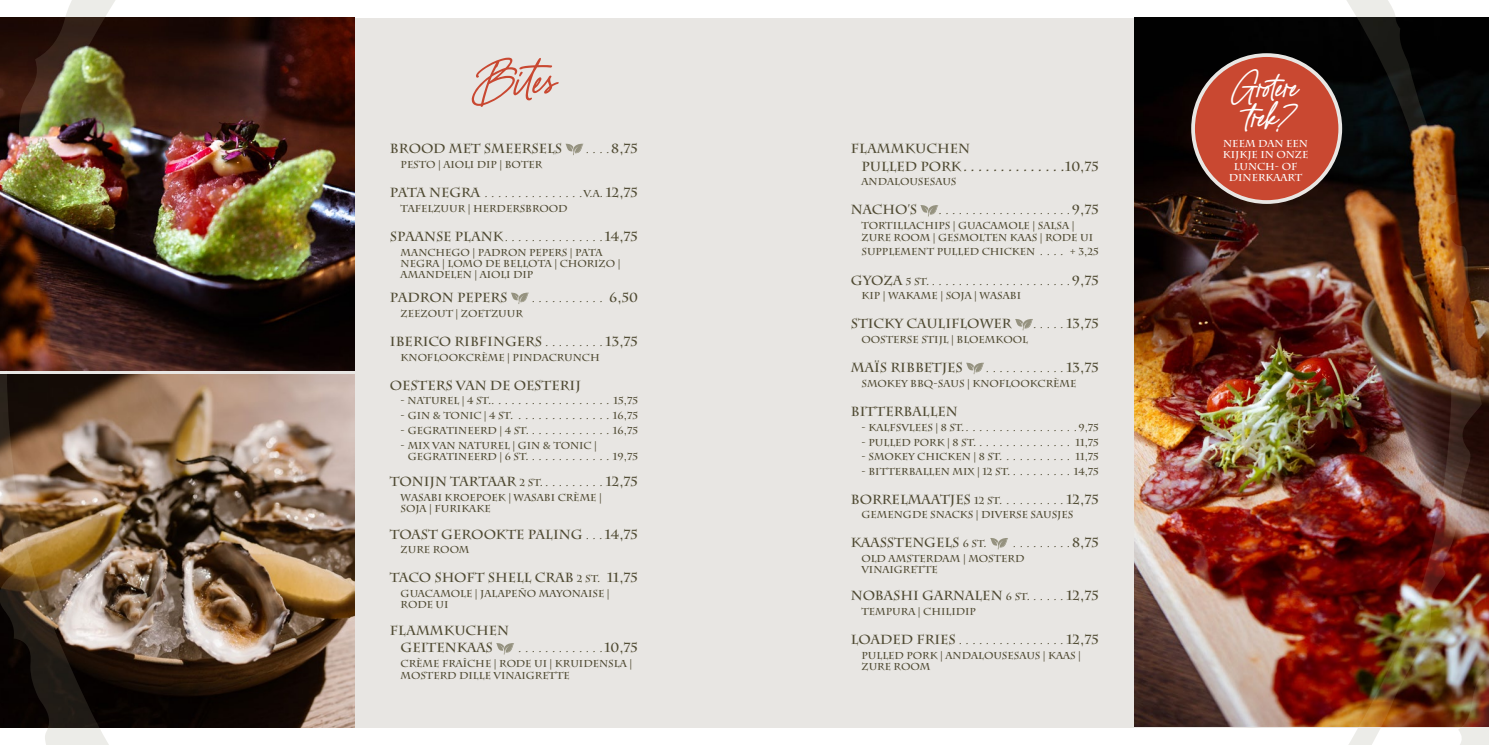
<style>
.page{position:relative;width:1489px;height:745px;background:#fff}
.page>*{position:absolute;margin:0;border:0;box-sizing:border-box;transform-origin:0 0}
.t1{font:italic 700 50px "Bourdos";color:#c94831}
.t2{font:italic 700 37.5px/30px "Bourdos";color:#fff;text-align:center}
.t3{font:700 13.12px/17.5px "Charlemagne Std";color:#4f4a32;text-align:center}
.t4{font:11.25px "Charlemagne Std";color:#4f4a32}
.t5{font:700 10px/11.2px "Charlemagne Std";color:#4f4a32}
.t6{font:700 10px/11.2px "Charlemagne Std";color:#fff;text-align:center}
.s1{font-weight:400;font-size:11.25px}
.s2{font-size:10px}
.s3{font-weight:700;font-size:13.12px}
.s4{font-weight:700;font-size:10px}
</style>
<div class="page">
<img style="left:0;top:0;width:1481px;height:744px">
<h1 class="t1" style="left:472px;top:54px;width:89px">B ites</h1>
<h3 class="t3" style="left:390px;top:140px;width:174px">BROOD MET SMEERSELS</h3>
<h3 class="t3" style="left:586px;top:140px;width:54px"><span class="s1">. . .</span> 8,75</h3>
<p class="t5" style="left:400px;top:159px;width:143px">PESTO | AIOLI DIP | BOTER</p>
<h3 class="t3" style="left:390px;top:184px;width:250px">PATA NEGRA <span class="s1">. . . . . . . . . . . . . .</span> <span class="s2">V.A.</span> 12,75</h3>
<p class="t5" style="left:400px;top:203px;width:168px">TAFELZUUR | HERDERSBROOD</p>
<h3 class="t3" style="left:390px;top:227px;width:250px">SPAANSE PLANK <span class="s1">. . . . . . . . . . . . . .</span> 14,75</h3>
<p class="t5" style="left:400px;top:246px;width:221px">MANCHEGO | PADRON PEPERS | PATA<br>NEGRA | LOMO DE BELLOTA | CHORIZO |<br>AMANDELEN | AIOLI DIP</p>
<h3 class="t3" style="left:390px;top:289px;width:119px">PADRON PEPERS</h3>
<p class="t4" style="left:532px;top:291px;width:108px">. . . . . . . . . . . <span class="s3">6,50</span></p>
<p class="t5" style="left:400px;top:308px;width:124px">ZEEZOUT | ZOETZUUR</p>
<h3 class="t3" style="left:390px;top:332px;width:250px">IBERICO RIBFINGERS <span class="s1">. . . . . . . .</span> 13,75</h3>
<p class="t5" style="left:400px;top:351px;width:200px">KNOFLOOKCRÈME | PINDACRUNCH</p>
<h3 class="t3" style="left:390px;top:376px;width:192px">OESTERS VAN DE OESTERIJ</h3>
<p class="t5" style="left:400px;top:395px;width:239px">- NATUREL | 4 ST. <span class="s1">. . . . . . . . . . . . . . . . . .</span> 15,75</p>
<p class="t5" style="left:400px;top:410px;width:239px">- GIN &amp; TONIC | 4 ST. <span class="s1">. . . . . . . . . . . . . .</span> 16,75</p>
<p class="t5" style="left:400px;top:425px;width:239px">- GEGRATINEERD | 4 ST. <span class="s1">. . . . . . . . . . . .</span> 16,75</p>
<p class="t5" style="left:407px;top:439px;width:232px;text-indent:-7px">- MIX VAN NATUREL | GIN &amp; TONIC |<br>GEGRATINEERD | 6 ST. <span class="s1">. . . . . . . . . . . .</span> 19,75</p>
<h3 class="t3" style="left:390px;top:472px;width:250px">TONIJN TARTAAR <span class="s2">2 ST.</span> <span class="s1">. . . . . . . .</span> 12,75</h3>
<p class="t5" style="left:400px;top:491px;width:203px">WASABI KROEPOEK | WASABI CRÈME |<br>SOJA | FURIKAKE</p>
<h3 class="t3" style="left:390px;top:525px;width:250px">TOAST GEROOKTE PALING <span class="s1">. .</span> 14,75</h3>
<p class="t5" style="left:400px;top:544px;width:70px">ZURE ROOM</p>
<h3 class="t3" style="left:390px;top:569px;width:250px">TACO SHOFT SHELL CRAB <span class="s2">2 ST.</span> 11,75</h3>
<p class="t5" style="left:400px;top:588px;width:211px">GUACAMOLE | JALAPEÑO MAYONAISE |<br>RODE UI</p>
<h3 class="t3" style="left:390px;top:621px;width:121px">FLAMMKUCHEN<br>GEITENKAAS</h3>
<p class="t4" style="left:518px;top:641px;width:121px">. . . . . . . . . . . . <span class="s3">10,75</span></p>
<p class="t5" style="left:400px;top:658px;width:233px">CRÈME FRAÎCHE | RODE UI | KRUIDENSLA |<br>MOSTERD DILLE VINAIGRETTE</p>
<h3 class="t3" style="left:850px;top:140px;width:121px">FLAMMKUCHEN<br>PULLED PORK..............</h3>
<h3 class="t3" style="left:1065px;top:157px;width:35px">10,75</h3>
<p class="t5" style="left:861px;top:176px;width:96px">ANDALOUSESAUS</p>
<h3 class="t3" style="left:850px;top:201px;width:68px">NACHO’S</h3>
<p class="t4" style="left:938px;top:204px;width:162px">. . . . . . . . . . . . . . . . . . . <span class="s3">9,75</span></p>
<p class="t5" style="left:861px;top:220px;width:233px">TORTILLACHIPS | GUACAMOLE | SALSA |<br>ZURE ROOM | GESMOLTEN KAAS | RODE UI</p>
<p class="t5" style="left:861px;top:246px;width:239px">SUPPLEMENT PULLED CHICKEN <span class="s1">. . . .</span> + 3,25</p>
<p class="t4" style="left:850px;top:274px;width:250px"><span class="s3">GYOZA</span> <span class="s4">5 ST.</span> . . . . . . . . . . . . . . . . . . . . <span class="s3">9,75</span></p>
<p class="t5" style="left:861px;top:290px;width:161px">KIP | WAKAME | SOJA | WASABI</p>
<h3 class="t3" style="left:850px;top:315px;width:162px">STICKY CAULIFLOWER</h3>
<h3 class="t3" style="left:1033px;top:315px;width:67px"><span class="s1">. . . .</span> 13,75</h3>
<p class="t5" style="left:861px;top:334px;width:168px">OOSTERSE STIJL | BLOEMKOOL</p>
<h3 class="t3" style="left:850px;top:359px;width:113px">MAÏS RIBBETJES</h3>
<p class="t4" style="left:985px;top:361px;width:115px">. . . . . . . . . . . <span class="s3">13,75</span></p>
<p class="t5" style="left:861px;top:378px;width:216px">SMOKEY BBQ-SAUS | KNOFLOOKCRÈME</p>
<h3 class="t3" style="left:850px;top:402px;width:108px">BITTERBALLEN</h3>
<p class="t5" style="left:861px;top:421px;width:239px">- KALFSVLEES | 8 ST. <span class="s1">. . . . . . . . . . . . . . . .</span> 9,75</p>
<p class="t5" style="left:861px;top:436px;width:239px">- PULLED PORK | 8 ST. <span class="s1">. . . . . . . . . . . . . .</span> 11,75</p>
<p class="t5" style="left:861px;top:451px;width:239px">- SMOKEY CHICKEN | 8 ST. <span class="s1">. . . . . . . . . .</span> 11,75</p>
<p class="t5" style="left:861px;top:466px;width:239px">- BITTERBALLEN MIX | 12 ST. <span class="s1">. . . . . . . . .</span> 14,75</p>
<h3 class="t3" style="left:850px;top:490px;width:250px">BORRELMAATJES <span class="s2">12 ST.</span> <span class="s1">. . . . . . . .</span> 12,75</h3>
<p class="t5" style="left:861px;top:509px;width:213px">GEMENGDE SNACKS | DIVERSE SAUSJES</p>
<h3 class="t3" style="left:850px;top:534px;width:137px">KAASSTENGELS <span class="s2">6 ST.</span></h3>
<p class="t4" style="left:1012px;top:536px;width:88px">. . . . . . . . <span class="s3">8,75</span></p>
<p class="t5" style="left:861px;top:553px;width:164px">OLD AMSTERDAM | MOSTERD<br>VINAIGRETTE</p>
<h3 class="t3" style="left:850px;top:586px;width:250px">NOBASHI GARNALEN <span class="s2">6 ST.</span> <span class="s1">. . . .</span> 12,75</h3>
<p class="t5" style="left:861px;top:605px;width:116px">TEMPURA | CHILIDIP</p>
<h3 class="t3" style="left:850px;top:630px;width:250px">LOADED FRIES <span class="s1">. . . . . . . . . . . . . . .</span> 12,75</h3>
<p class="t5" style="left:861px;top:649px;width:221px">PULLED PORK | ANDALOUSESAUS | KAAS |<br>ZURE ROOM</p>
<h2 class="t2" style="left:1233px;top:74px;width:66px">Grotere trek?</h2>
<p class="t6" style="left:1222px;top:138px;width:87px">NEEM DAN EEN<br>KIJKJE IN ONZE<br>LUNCH- OF<br>DINERKAART</p>
</div>
